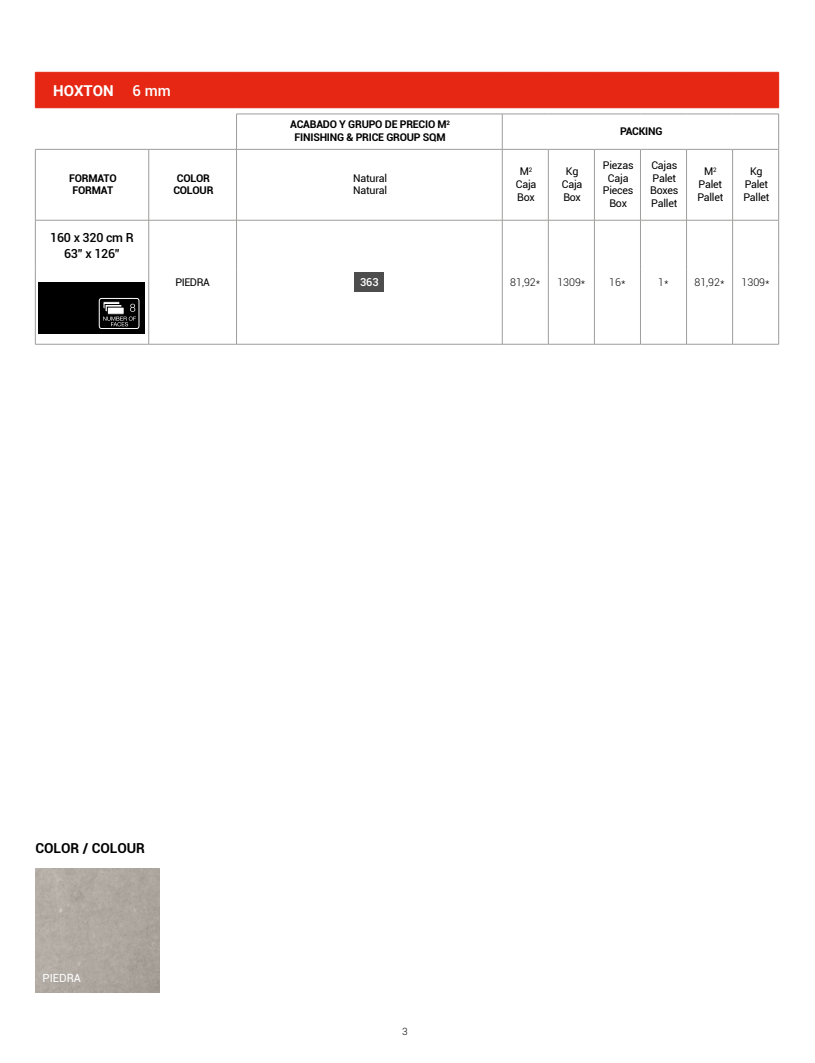
<style>
.page{position:relative;width:815px;height:1063px;background:#fff}
.page>*{position:absolute;margin:0;border:0;box-sizing:border-box;transform-origin:0 0}
.t1{font:700 15px "Roboto";color:#fff}
.t2{font:700 13.75px "Roboto";color:#000}
.t3{font:500 12.5px/16.2px "Roboto";letter-spacing:-.02em;color:#000;text-align:center}
.t4{font:11.25px "Roboto";color:#fff}
.t5{font:500 11px "Roboto";color:#fff}
.t6{font:10.62px/12.8px "Roboto";letter-spacing:-.02em;color:#000;text-align:center}
.t7{font:700 10.62px/12.8px "Roboto";letter-spacing:-.02em;color:#000;text-align:center}
.t8{font:300 10.62px "Roboto";color:#000}
.t9{font:300 10px "Roboto";color:#000}
.s1{font-weight:500}
</style>
<div class="page">
<img style="left:35px;top:868px;width:124px;height:124px">
<div style="left:36px;top:73px;width:742px;height:35px;background:#e52713"></div>
<svg style="left:35px;top:115px;width:743px;height:105px"></svg>
<hr style="left:407px;top:72px;width:1px;height:36px;background:#e52713">
<hr style="left:778px;top:72px;width:1px;height:36px;background:#e52713">
<hr style="left:778px;top:114px;width:1px;height:35px;background:#9d9d9c">
<hr style="left:548px;top:150px;width:1px;height:70px;background:#9d9d9c">
<hr style="left:686px;top:150px;width:1px;height:70px;background:#9d9d9c">
<hr style="left:732px;top:150px;width:1px;height:70px;background:#9d9d9c">
<hr style="left:594px;top:150px;width:1px;height:70px;background:#9d9d9c">
<hr style="left:640px;top:150px;width:1px;height:70px;background:#9d9d9c">
<hr style="left:237px;top:149px;width:170px;height:1px;background:#9d9d9c">
<hr style="left:236px;top:150px;width:1px;height:70px;background:#9d9d9c">
<hr style="left:407px;top:149px;width:95px;height:1px;background:#9d9d9c">
<hr style="left:502px;top:150px;width:1px;height:70px;background:#9d9d9c">
<hr style="left:35px;top:220px;width:114px;height:1px;background:#9d9d9c">
<hr style="left:35px;top:220px;width:1px;height:50px;background:#9d9d9c">
<hr style="left:35px;top:270px;width:1px;height:74px;background:#9d9d9c">
<hr style="left:149px;top:220px;width:88px;height:1px;background:#9d9d9c">
<hr style="left:149px;top:220px;width:1px;height:50px;background:#9d9d9c">
<hr style="left:149px;top:270px;width:1px;height:74px;background:#9d9d9c">
<hr style="left:237px;top:220px;width:170px;height:1px;background:#9d9d9c">
<hr style="left:236px;top:220px;width:1px;height:50px;background:#9d9d9c">
<hr style="left:407px;top:220px;width:95px;height:1px;background:#9d9d9c">
<hr style="left:236px;top:270px;width:1px;height:74px;background:#9d9d9c">
<hr style="left:502px;top:220px;width:46px;height:1px;background:#9d9d9c">
<hr style="left:502px;top:220px;width:1px;height:50px;background:#9d9d9c">
<hr style="left:502px;top:270px;width:1px;height:74px;background:#9d9d9c">
<hr style="left:502px;top:344px;width:46px;height:1px;background:#9d9d9c">
<hr style="left:548px;top:220px;width:46px;height:1px;background:#9d9d9c">
<hr style="left:548px;top:220px;width:1px;height:50px;background:#9d9d9c">
<hr style="left:548px;top:270px;width:1px;height:74px;background:#9d9d9c">
<hr style="left:548px;top:344px;width:46px;height:1px;background:#9d9d9c">
<hr style="left:594px;top:220px;width:46px;height:1px;background:#9d9d9c">
<hr style="left:594px;top:220px;width:1px;height:50px;background:#9d9d9c">
<hr style="left:594px;top:270px;width:1px;height:74px;background:#9d9d9c">
<hr style="left:594px;top:344px;width:46px;height:1px;background:#9d9d9c">
<hr style="left:640px;top:220px;width:47px;height:1px;background:#9d9d9c">
<hr style="left:640px;top:220px;width:1px;height:50px;background:#9d9d9c">
<hr style="left:640px;top:270px;width:1px;height:74px;background:#9d9d9c">
<hr style="left:640px;top:344px;width:47px;height:1px;background:#9d9d9c">
<hr style="left:687px;top:220px;width:46px;height:1px;background:#9d9d9c">
<hr style="left:686px;top:220px;width:1px;height:50px;background:#9d9d9c">
<hr style="left:686px;top:270px;width:1px;height:74px;background:#9d9d9c">
<hr style="left:687px;top:344px;width:46px;height:1px;background:#9d9d9c">
<hr style="left:733px;top:220px;width:46px;height:1px;background:#9d9d9c">
<hr style="left:732px;top:220px;width:1px;height:50px;background:#9d9d9c">
<hr style="left:778px;top:220px;width:1px;height:50px;background:#9d9d9c">
<hr style="left:732px;top:270px;width:1px;height:74px;background:#9d9d9c">
<hr style="left:778px;top:270px;width:1px;height:74px;background:#9d9d9c">
<hr style="left:733px;top:344px;width:46px;height:1px;background:#9d9d9c">
<hr style="left:502px;top:149px;width:46px;height:1px;background:#9d9d9c">
<hr style="left:548px;top:149px;width:46px;height:1px;background:#9d9d9c">
<hr style="left:594px;top:149px;width:46px;height:1px;background:#9d9d9c">
<hr style="left:640px;top:149px;width:47px;height:1px;background:#9d9d9c">
<hr style="left:687px;top:149px;width:46px;height:1px;background:#9d9d9c">
<hr style="left:733px;top:149px;width:46px;height:1px;background:#9d9d9c">
<hr style="left:35px;top:344px;width:114px;height:1px;background:#9d9d9c">
<hr style="left:149px;top:344px;width:88px;height:1px;background:#9d9d9c">
<hr style="left:237px;top:344px;width:170px;height:1px;background:#9d9d9c">
<hr style="left:407px;top:344px;width:95px;height:1px;background:#9d9d9c">
<hr style="left:149px;top:150px;width:1px;height:70px;background:#9d9d9c">
<hr style="left:149px;top:149px;width:88px;height:1px;background:#9d9d9c">
<hr style="left:35px;top:149px;width:114px;height:1px;background:#9d9d9c">
<hr style="left:502px;top:114px;width:46px;height:1px;background:#9d9d9c">
<hr style="left:548px;top:114px;width:46px;height:1px;background:#9d9d9c">
<hr style="left:594px;top:114px;width:46px;height:1px;background:#9d9d9c">
<hr style="left:640px;top:114px;width:47px;height:1px;background:#9d9d9c">
<hr style="left:687px;top:114px;width:46px;height:1px;background:#9d9d9c">
<hr style="left:733px;top:114px;width:46px;height:1px;background:#9d9d9c">
<hr style="left:35px;top:150px;width:1px;height:70px;background:#9d9d9c">
<hr style="left:778px;top:150px;width:1px;height:70px;background:#9d9d9c">
<hr style="left:236px;top:114px;width:171px;height:1px;background:#9d9d9c">
<hr style="left:236px;top:114px;width:1px;height:35px;background:#9d9d9c">
<hr style="left:407px;top:114px;width:95px;height:1px;background:#9d9d9c">
<hr style="left:502px;top:114px;width:1px;height:35px;background:#9d9d9c">
<hr style="left:35px;top:72px;width:114px;height:1px;background:#e52713">
<hr style="left:35px;top:72px;width:1px;height:36px;background:#e52713">
<hr style="left:149px;top:72px;width:88px;height:1px;background:#e52713">
<hr style="left:237px;top:72px;width:170px;height:1px;background:#e52713">
<hr style="left:407px;top:72px;width:95px;height:1px;background:#e52713">
<hr style="left:502px;top:72px;width:46px;height:1px;background:#e52713">
<hr style="left:548px;top:72px;width:46px;height:1px;background:#e52713">
<hr style="left:594px;top:72px;width:46px;height:1px;background:#e52713">
<hr style="left:640px;top:72px;width:47px;height:1px;background:#e52713">
<hr style="left:687px;top:72px;width:46px;height:1px;background:#e52713">
<hr style="left:733px;top:72px;width:46px;height:1px;background:#e52713">
<hr style="left:35px;top:108px;width:114px;height:1px;background:#e52713">
<hr style="left:149px;top:108px;width:88px;height:1px;background:#e52713">
<hr style="left:237px;top:108px;width:170px;height:1px;background:#e52713">
<hr style="left:407px;top:108px;width:95px;height:1px;background:#e52713">
<hr style="left:502px;top:108px;width:46px;height:1px;background:#e52713">
<hr style="left:548px;top:108px;width:46px;height:1px;background:#e52713">
<hr style="left:594px;top:108px;width:46px;height:1px;background:#e52713">
<hr style="left:640px;top:108px;width:47px;height:1px;background:#e52713">
<hr style="left:687px;top:108px;width:46px;height:1px;background:#e52713">
<hr style="left:733px;top:108px;width:46px;height:1px;background:#e52713">
<div style="left:355px;top:273px;width:29px;height:19px;background:#4d4d4d"></div>
<div style="left:38px;top:283px;width:107px;height:51px;background:#000"></div>
<svg style="left:99px;top:298px;width:41px;height:31px"></svg>
<h1 class="t1" style="left:53px;top:80px;width:119px">HOXTON <span class="s1">6 mm</span></h1>
<p class="t7" style="left:290px;top:118px;width:161px">ACABADO Y GRUPO DE PRECIO M<sup>2<br></sup>FINISHING &amp; PRICE GROUP SQM</p>
<p class="t7" style="left:620px;top:124px;width:44px">PACKING</p>
<p class="t7" style="left:69px;top:171px;width:49px">FORMATO<br>FORMAT</p>
<p class="t7" style="left:173px;top:171px;width:42px">COLOR<br>COLOUR</p>
<p class="t6" style="left:353px;top:171px;width:35px;text-align:left">Natural<br>Natural</p>
<p class="t6" style="left:516px;top:165px;width:22px">M<sup>2<br></sup>Caja<br>Box</p>
<p class="t6" style="left:562px;top:165px;width:22px">Kg<br>Caja<br>Box</p>
<p class="t6" style="left:603px;top:158px;width:32px">Piezas<br>Caja<br>Pieces<br>Box</p>
<p class="t6" style="left:650px;top:158px;width:30px;text-align:left">Cajas<br>Palet<br>Boxes<br>Pallet</p>
<p class="t6" style="left:697px;top:165px;width:27px">M<sup>2<br></sup>Palet<br>Pallet</p>
<p class="t6" style="left:743px;top:165px;width:27px">Kg<br>Palet<br>Pallet</p>
<p class="t3" style="left:50px;top:229px;width:85px">160 x 320 cm R<br>63” x 126”</p>
<p class="t6" style="left:175px;top:276px;width:36px">PIEDRA</p>
<p class="t5" style="left:360px;top:275px;width:20px">363</p>
<p class="t8" style="left:510px;top:275px;width:32px">81,92*</p>
<p class="t8" style="left:557px;top:275px;width:30px">1309*</p>
<p class="t8" style="left:609px;top:275px;width:18px">16*</p>
<p class="t8" style="left:658px;top:275px;width:12px">1*</p>
<p class="t8" style="left:694px;top:275px;width:32px">81,92*</p>
<p class="t8" style="left:742px;top:275px;width:30px">1309*</p>
<p class="t2" style="left:35px;top:839px;width:111px">COLOR / COLOUR</p>
<p class="t4" style="left:43px;top:970px;width:40px">PIEDRA</p>
<p class="t9" style="left:402px;top:1025px;width:7px">3</p>
</div>
